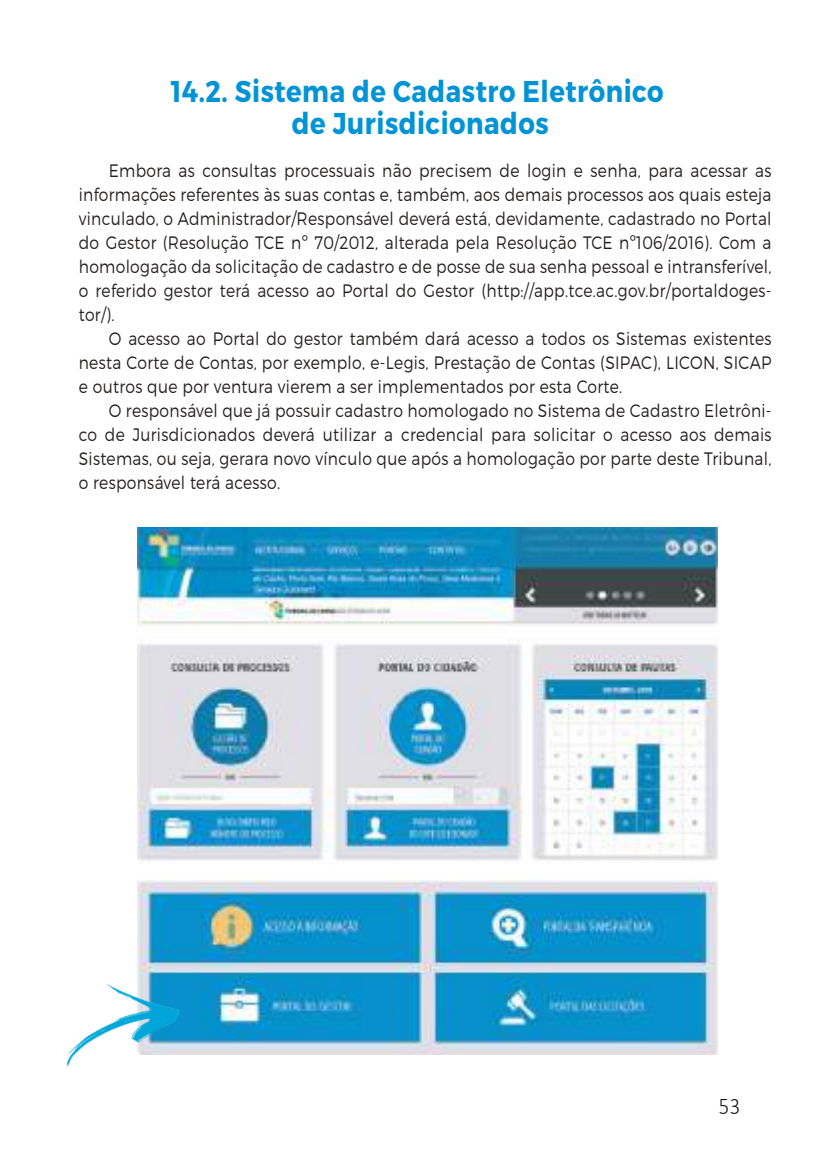
<style>
.page{position:relative;width:823px;height:1163px;background:#fff}
.page>*{position:absolute;margin:0;border:0;box-sizing:border-box;transform-origin:0 0}
.t1{font:700 30px/32px "Montserrat";letter-spacing:.02em;color:#0094d6;text-align:center;scale:.86 1}
.t2{font:300 24px "Calibri";color:#171b1f;scale:.86 1}
.t3{font:300 18px/24px "Montserrat";letter-spacing:.02em;color:#241f1f;text-align:justify;scale:.86 1}
</style>
<div class="page">
<img style="left:138px;top:527px;width:579px;height:526px">
<img style="left:66px;top:969px;width:116px;height:98px">
<h1 class="t1" style="left:171px;top:75px;width:574px">14.2. Sistema de Cadastro Eletrônico de Jurisdicionados</h1>
<p class="t3" style="left:79px;top:158px;width:806px;text-indent:30px">Embora as consultas processuais não precisem de login e senha, para acessar as informações referentes às suas contas e, também, aos demais processos aos quais esteja vinculado, o Administrador/Responsável deverá está, devidamente, cadastrado no Portal do Gestor (Resolução TCE nº 70/2012, alterada pela Resolução TCE nº106/2016). Com a homologação da solicitação de cadastro e de posse de sua senha pessoal e intransferível, o referido gestor terá acesso ao Portal do Gestor (http://app.tce.ac.gov.br/portaldoges&shy;tor/).</p>
<p class="t3" style="left:79px;top:326px;width:806px;text-indent:30px">O acesso ao Portal do gestor também dará acesso a todos os Sistemas existentes nesta Corte de Contas, por exemplo, e-Legis, Prestação de Contas (SIPAC), LICON, SICAP e outros que por ventura vierem a ser implementados por esta Corte.</p>
<p class="t3" style="left:79px;top:398px;width:806px;text-indent:30px">O responsável que já possuir cadastro homologado no Sistema de Cadastro Eletrôni&shy;co de Jurisdicionados deverá utilizar a credencial para solicitar o acesso aos demais Sistemas, ou seja, gerara novo vínculo que após a homologação por parte deste Tribunal, o responsável terá acesso.</p>
<h2 class="t2" style="left:718px;top:1090px;width:26px">53</h2>
</div>
